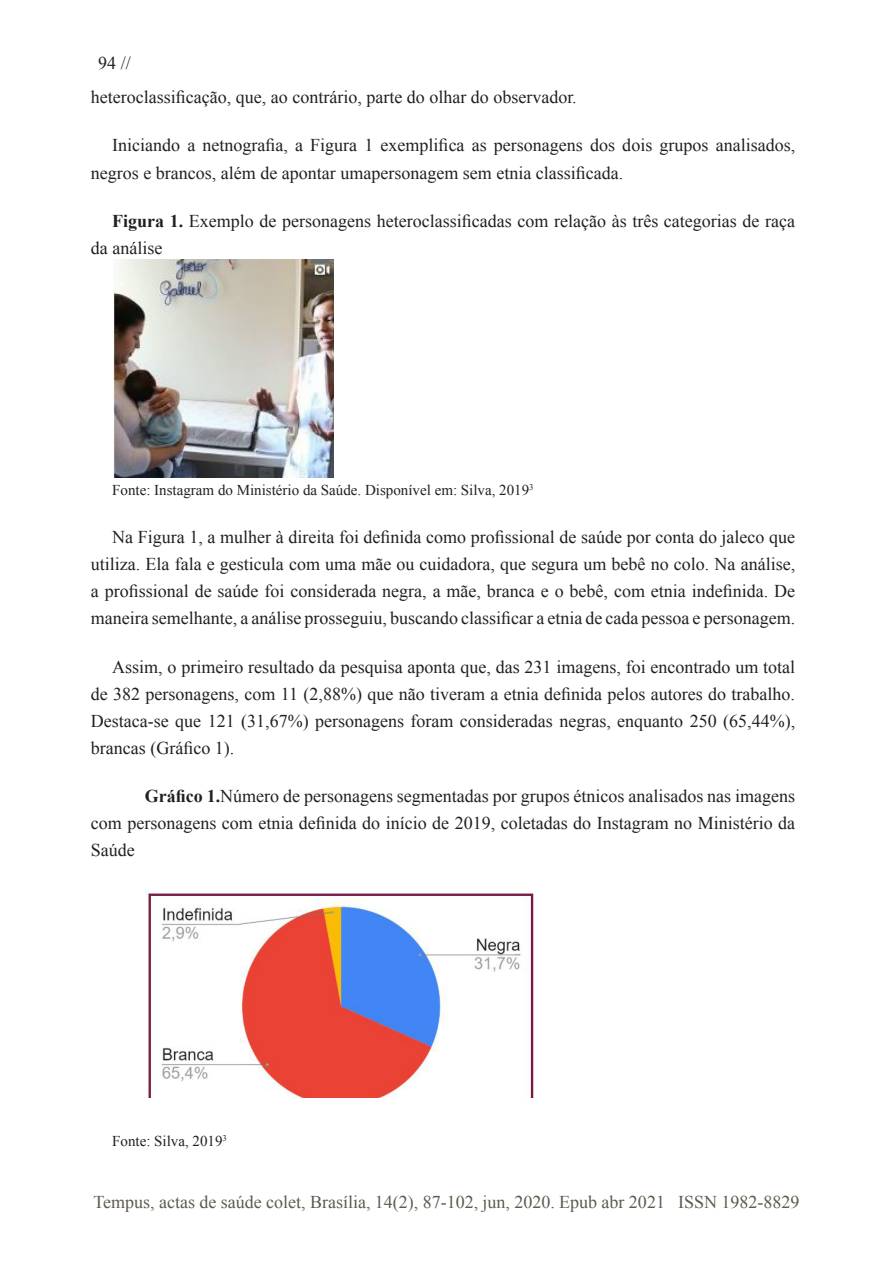
<style>
.page{position:relative;width:893px;height:1263px;background:#fff}
.page>*{position:absolute;margin:0;border:0;box-sizing:border-box;transform-origin:0 0}
.t1{font:18px/27px "Times New Roman";color:#231f20}
.t2{font:18px "Times New Roman";color:#5d5a4d}
.t3{font:15px "Times New Roman";color:#231f20}
.s1{font-weight:700}
</style>
<div class="page">
<img style="left:113px;top:259px;width:221px;height:219px">
<img style="left:146px;top:890px;width:388px;height:207px">
<p class="t1" style="left:91px;top:45px;width:487px;line-height:34.5px;text-indent:7px">94 //<br>heteroclassificação, que, ao contrário, parte do olhar do observador.</p>
<p class="t1" style="left:91px;top:132px;width:706px;text-indent:21px">Iniciando a netnografia, a Figura 1 exemplifica as personagens dos dois grupos analisados, negros e brancos, além de apontar umapersonagem sem etnia classificada.</p>
<p class="t1" style="left:91px;top:207px;width:706px;text-indent:21px"><span class="s1">Figura 1.</span> Exemplo de personagens heteroclassificadas com relação às três categorias de raça da análise</p>
<p class="t3" style="left:112px;top:480px;width:423px">Fonte: Instagram do Ministério da Saúde. Disponível em: Silva, 2019<sup>3</sup></p>
<p class="t1" style="left:91px;top:523px;width:706px;text-align:justify;text-indent:21px">Na Figura 1, a mulher à direita foi definida como profissional de saúde por conta do jaleco que utiliza. Ela fala e gesticula com uma mãe ou cuidadora, que segura um bebê no colo. Na análise, a profissional de saúde foi considerada negra, a mãe, branca e o bebê, com etnia indefinida. De maneira semelhante, a análise prosseguiu, buscando classificar a etnia de cada pessoa e personagem.</p>
<p class="t1" style="left:91px;top:653px;width:706px;text-align:justify;text-indent:21px">Assim, o primeiro resultado da pesquisa aponta que, das 231 imagens, foi encontrado um total de 382 personagens, com 11 (2,88%) que não tiveram a etnia definida pelos autores do trabalho.<br>Destaca-se que 121 (31,67%) personagens foram consideradas negras, enquanto 250 (65,44%), brancas (Gráfico 1).</p>
<p class="t1" style="left:91px;top:782px;width:706px;text-align:justify;text-indent:54px"><span class="s1">Gráfico 1.</span>Número de personagens segmentadas por grupos étnicos analisados nas imagens com personagens com etnia definida do início de 2019, coletadas do Instagram no Ministério da Saúde</p>
<p class="t3" style="left:112px;top:1130px;width:116px">Fonte: Silva, 2019<sup>3</sup></p>
<p class="t2" style="left:94px;top:1190px;width:707px">Tempus, actas de saúde colet, Brasília, 14(2), 87-102, jun, 2020. Epub abr 2021 ISSN 1982-8829</p>
</div>
